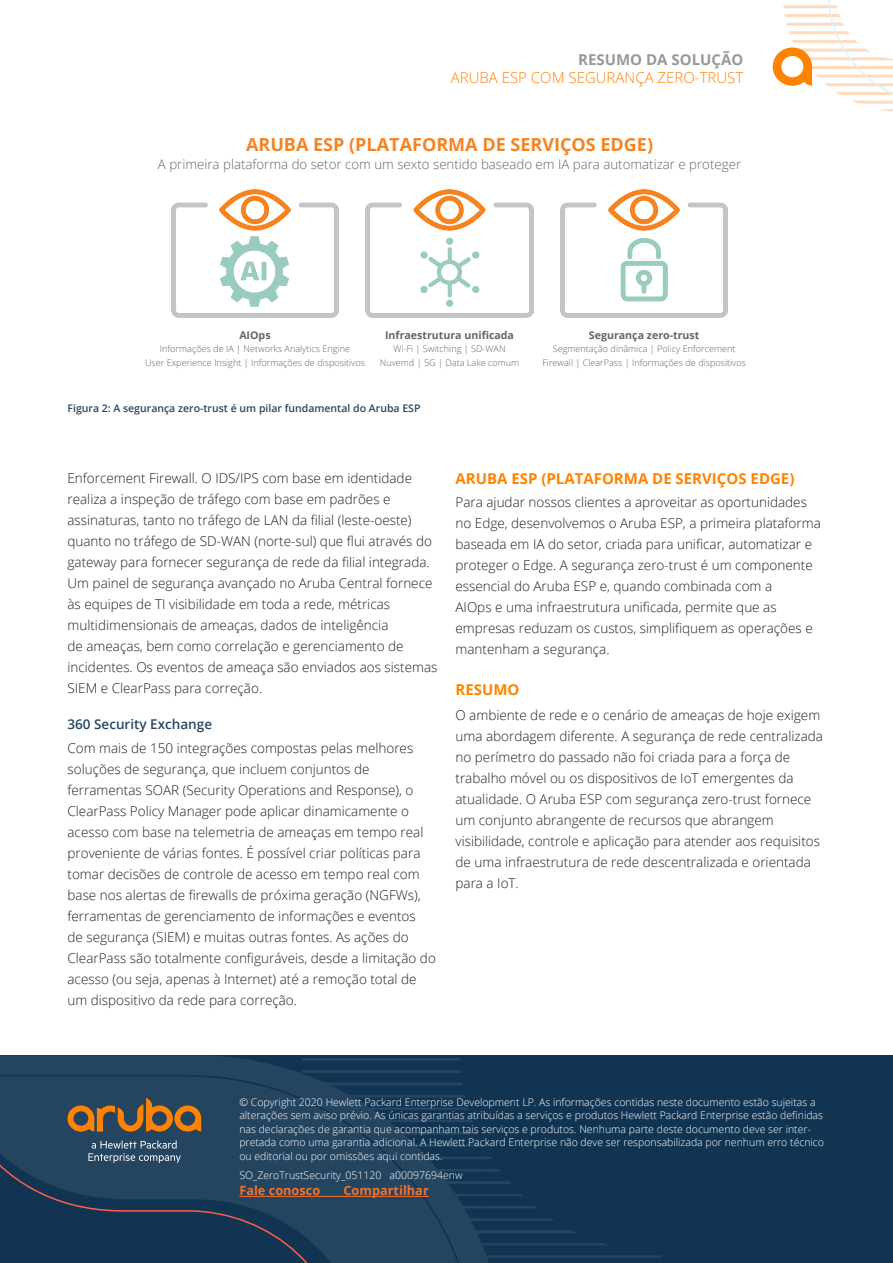
<style>
.page{position:relative;width:893px;height:1263px;background:#fff}
.page>*{position:absolute;margin:0;border:0;box-sizing:border-box;transform-origin:0 0}
.t1{font:700 18px "Open Sans";color:#f58320}
.Body__Head_10_14_Bol{font:700 15px "Open Sans";color:#ff8300}
.t2{font:300 15px "Open Sans";color:#ff8300}
.t3{font:700 15px "Open Sans";color:#999899}
.Body__Text_9_14_Ligh{font:300 13.5px/21px "Open Sans";color:#231f20}
.Body__Subhead_9_14_S{font:600 13.5px "Open Sans";color:#274661}
.t4{font:300 13.35px "Open Sans";color:#646569}
.t5{font:700 12.75px "Open Sans";color:#f3732c}
.t6{font:700 10.65px "Open Sans";color:#646569}
.t7{font:300 10.5px/13.5px "Open Sans";color:#fff}
.Legal___Chart_Footer{font:600 10.5px "Open Sans";color:#274661}
.t8{font:300 9.15px/13.6px "Open Sans";color:#646569;text-align:center}
</style>
<div class="page">
<svg style="left:773px;top:0;width:120px;height:112px"></svg>
<div style="left:0;top:1055px;width:893px;height:208px;background:#113452"></div>
<hr style="left:486px;top:1255px;width:94px;height:3px;background:#4b667c">
<hr style="left:486px;top:1243px;width:94px;height:2px;background:#4b667c">
<hr style="left:486px;top:1232px;width:94px;height:1px;background:#4b667c">
<hr style="left:486px;top:1206px;width:88px;height:2px;background:#4b667c">
<hr style="left:486px;top:1193px;width:88px;height:3px;background:#4b667c">
<hr style="left:486px;top:1218px;width:88px;height:3px;background:#4b667c">
<hr style="left:486px;top:1230px;width:88px;height:2px;background:#4b667c">
<hr style="left:486px;top:1157px;width:88px;height:2px;background:#4b667c">
<hr style="left:486px;top:1149px;width:88px;height:1px;background:#4b667c">
<hr style="left:486px;top:1169px;width:88px;height:2px;background:#4b667c">
<hr style="left:486px;top:1181px;width:88px;height:3px;background:#4b667c">
<hr style="left:580px;top:1255px;width:81px;height:3px;background:#4b667c">
<hr style="left:580px;top:1243px;width:81px;height:2px;background:#4b667c">
<hr style="left:580px;top:1262px;width:81px;height:1px;background:#4b667c">
<hr style="left:580px;top:1235px;width:81px;height:1px;background:#4b667c">
<svg style="left:0;top:1055px;width:504px;height:208px"></svg>
<svg style="left:0;top:1074px;width:476px;height:189px"></svg>
<svg style="left:88px;top:1140px;width:93px;height:23px;background:#4c667c"></svg>
<svg style="left:67px;top:1098px;width:134px;height:34px;background:#7c5d39"></svg>
<hr style="left:239px;top:1196px;width:190px;height:1px;background:#f3732c">
<img style="left:171px;top:189px;width:168px;height:128px">
<img style="left:366px;top:189px;width:167px;height:128px">
<img style="left:560px;top:189px;width:168px;height:128px">
<p class="t3" style="left:578px;top:49px;width:167px">RESUMO DA SOLUÇÃO</p>
<p class="t2" style="left:451px;top:67px;width:294px">ARUBA ESP COM SEGURANÇA ZERO-TRUST</p>
<p class="t1" style="left:246px;top:132px;width:409px">ARUBA ESP (PLATAFORMA DE SERVIÇOS EDGE)</p>
<p class="t4" style="left:158px;top:155px;width:585px">A primeira plataforma do setor com um sexto sentido baseado em IA para automatizar e proteger</p>
<p class="t6" style="left:239px;top:327px;width:33px">AIOps</p>
<p class="t8" style="left:145px;top:342px;width:221px">Informações de IA | Networks Analytics Engine<br>User Experience Insight | Informações de dispositivos</p>
<p class="t6" style="left:385px;top:327px;width:130px">Infraestrutura unificada</p>
<p class="t8" style="left:380px;top:342px;width:141px">Wi-Fi | Switching | SD-WAN<br>Nuvemd | 5G | Data Lake comum</p>
<p class="Legal___Chart_Footer" style="left:68px;top:401px;width:354px">Figura 2: A segurança zero-trust é um pilar fundamental do Aruba ESP</p>
<p class="t6" style="left:589px;top:327px;width:112px">Segurança zero-trust</p>
<p class="t8" style="left:542px;top:342px;width:205px">Segmentação dinâmica | Policy Enforcement<br>Firewall | ClearPass | Informações de dispositivos</p>
<p class="Body__Text_9_14_Ligh" style="left:68px;top:467px;width:372px">Enforcement Firewall. O IDS/IPS com base em identidade realiza a inspeção de tráfego com base em padrões e assinaturas, tanto no tráfego de LAN da filial (leste-oeste) quanto no tráfego de SD-WAN (norte-sul) que flui através do gateway para fornecer segurança de rede da filial integrada.<br>Um painel de segurança avançado no Aruba Central fornece às equipes de TI visibilidade em toda a rede, métricas multidimensionais de ameaças, dados de inteligência<br>de ameaças, bem como correlação e gerenciamento de incidentes. Os eventos de ameaça são enviados aos sistemas SIEM e ClearPass para correção.</p>
<p class="Body__Subhead_9_14_S" style="left:68px;top:715px;width:146px">360 Security Exchange</p>
<p class="Body__Text_9_14_Ligh" style="left:68px;top:737px;width:370px">Com mais de 150 integrações compostas pelas melhores soluções de segurança, que incluem conjuntos de ferramentas SOAR (Security Operations and Response), o ClearPass Policy Manager pode aplicar dinamicamente o acesso com base na telemetria de ameaças em tempo real proveniente de várias fontes. É possível criar políticas para tomar decisões de controle de acesso em tempo real com base nos alertas de firewalls de próxima geração (NGFWs), ferramentas de gerenciamento de informações e eventos<br>de segurança (SIEM) e muitas outras fontes. As ações do ClearPass são totalmente configuráveis, desde a limitação do acesso (ou seja, apenas à Internet) até a remoção total de um dispositivo da rede para correção.</p>
<p class="Body__Head_10_14_Bol" style="left:455px;top:467px;width:340px">ARUBA ESP (PLATAFORMA DE SERVIÇOS EDGE)</p>
<p class="Body__Text_9_14_Ligh" style="left:455px;top:491px;width:367px">Para ajudar nossos clientes a aproveitar as oportunidades no Edge, desenvolvemos o Aruba ESP, a primeira plataforma baseada em IA do setor, criada para unificar, automatizar e proteger o Edge. A segurança zero-trust é um componente essencial do Aruba ESP e, quando combinada com a<br>AIOps e uma infraestrutura unificada, permite que as empresas reduzam os custos, simplifiquem as operações e mantenham a segurança.</p>
<p class="Body__Head_10_14_Bol" style="left:455px;top:679px;width:65px">RESUMO</p>
<p class="Body__Text_9_14_Ligh" style="left:455px;top:704px;width:369px">O ambiente de rede e o cenário de ameaças de hoje exigem uma abordagem diferente. A segurança de rede centralizada no perímetro do passado não foi criada para a força de trabalho móvel ou os dispositivos de IoT emergentes da atualidade. O Aruba ESP com segurança zero-trust fornece um conjunto abrangente de recursos que abrangem visibilidade, controle e aplicação para atender aos requisitos de uma infraestrutura de rede descentralizada e orientada para a IoT.</p>
<p class="t7" style="left:239px;top:1095px;width:586px">© Copyright 2020 Hewlett Packard Enterprise Development LP. As informações contidas neste documento estão sujeitas a alterações sem aviso prévio. As únicas garantias atribuídas a serviços e produtos Hewlett Packard Enterprise estão definidas nas declarações de garantia que acompanham tais serviços e produtos. Nenhuma parte deste documento deve ser inter&shy;pretada como uma garantia adicional. A Hewlett Packard Enterprise não deve ser responsabilizada por nenhum erro técnico ou editorial ou por omissões aqui contidas.</p>
<p class="t7" style="left:239px;top:1168px;width:225px">SO_ZeroTrustSecurity_051120 a00097694enw</p>
<p class="t5" style="left:239px;top:1182px;width:82px">Fale conosco</p>
<p class="t5" style="left:343px;top:1182px;width:87px">Compartilhar</p>
</div>
